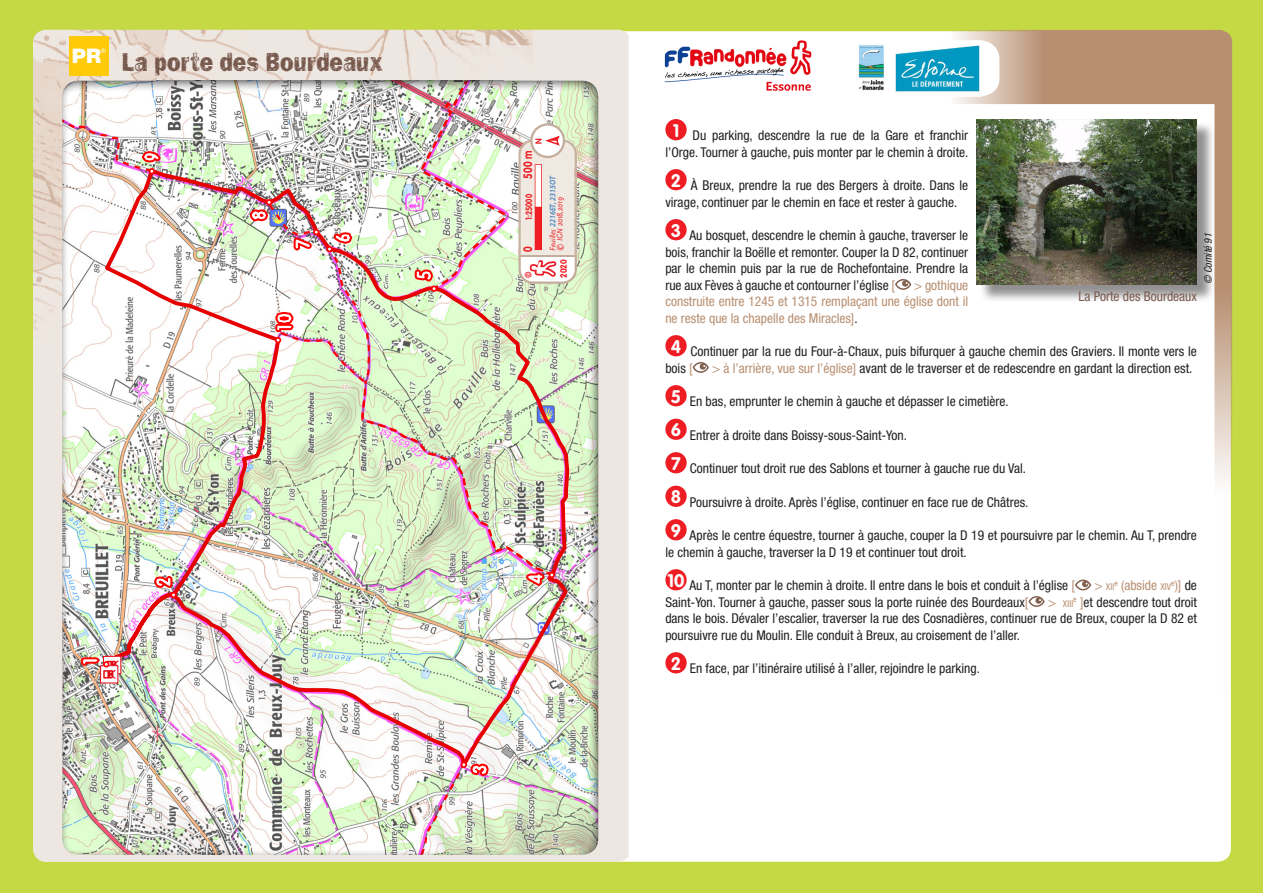
<style>
.page{position:relative;width:1263px;height:893px;background:#fff}
.page>*{position:absolute;margin:0;border:0;box-sizing:border-box;transform-origin:0 0}
.t1{font:27px "Frankie OTF";color:#78594e;scale:.83 1}
.t2{font:900 20.1px "Helvetica Neue LT Std";color:#fff}
.t3{font:condensed 13.5px/16.5px "Helvetica Neue LT Std";color:#231f20}
.t4{font:condensed 13.5px/16.5px "Helvetica Neue LT Std";color:#b88f71;text-align:justify}
.t5{font:condensed 13.5px "Helvetica Neue LT Std";color:#78594e}
.t6{font:700 12px "VAG Rounded Std";color:#ee1d23;scale:.82 1}
.t7{font:italic condensed 10.5px "Helvetica Neue LT Std";color:#231f20}
.t8{font:condensed 9.45px "Helvetica Neue LT Std";color:#b88f71}
.t9{font:700 9px "VAG Rounded Std";color:#ee1d23;scale:.82 1}
.t10{font:700 9px "VAG Rounded Std";color:#ee1d23;scale:.9 1}
.t11{font:italic 700 8.25px "Myriad Pro";color:#5a91c6;scale:.9 1}
.t12{font:italic 8.25px "Scala Sans";color:#ee1d23;scale:.9 1}
.t13{font:6.15px "Helvetica Neue LT Std";color:#fff}
.s1{font-family:"Scala Sans";font-weight:400;color:#ee1d23}
.s2{color:#b88f71}
.s3{color:#231f20}
.s4{font-size:13.5px}
.s5{font-size:9.45px}
</style>
<div class="page">
<div style="left:0;top:0;width:631px;height:893px;background:#c4d944"></div>
<div style="left:631px;top:0;width:632px;height:893px;background:#c4d944"></div>
<div style="left:632px;top:31px;width:599px;height:831px;background:#fff"></div>
<img style="left:33px;top:30px;width:596px;height:832px">
<div style="left:665px;top:119px;width:22px;height:21px;background:#ee1d23;border-radius:50%"></div>
<div style="left:665px;top:169px;width:22px;height:21px;background:#ee1d23;border-radius:50%"></div>
<div style="left:665px;top:219px;width:22px;height:21px;background:#ee1d23;border-radius:50%"></div>
<div style="left:665px;top:335px;width:22px;height:21px;background:#ee1d23;border-radius:50%"></div>
<svg style="left:693px;top:362px;width:16px;height:11px"></svg>
<div style="left:665px;top:385px;width:22px;height:21px;background:#ee1d23;border-radius:50%"></div>
<div style="left:665px;top:419px;width:22px;height:21px;background:#ee1d23;border-radius:50%"></div>
<div style="left:665px;top:452px;width:22px;height:21px;background:#ee1d23;border-radius:50%"></div>
<div style="left:665px;top:486px;width:22px;height:21px;background:#ee1d23;border-radius:50%"></div>
<div style="left:665px;top:519px;width:22px;height:21px;background:#ee1d23;border-radius:50%"></div>
<div style="left:665px;top:569px;width:22px;height:21px;background:#ee1d23;border-radius:50%"></div>
<div style="left:665px;top:652px;width:22px;height:21px;background:#ee1d23;border-radius:50%"></div>
<div style="left:69px;top:36px;width:39px;height:39px;background:#feca0a"></div>
<div style="left:62px;top:80px;width:537px;height:775px;background:#231f20;opacity:.75"></div>
<svg style="left:518px;top:123px;width:59px;height:161px;background:#ecdad3"></svg>
<svg style="left:653px;top:40px;width:170px;height:57px"></svg>
<img style="left:665px;top:40px;width:146px;height:57px">
<svg style="left:838px;top:30px;width:394px;height:667px;background:#dedbd5"></svg>
<img style="left:853px;top:40px;width:131px;height:57px">
<h2 class="t2" style="left:72px;top:44px;width:31px">PR</h2>
<p class="t13" style="left:101px;top:47px;width:6px">®</p>
<h1 class="t1" style="left:122px;top:46px;width:315px">La porte des Bourdeaux</h1>
<p class="t10" style="left:533px;top:144px;width:8px;rotate:-90deg">N</p>
<p class="t6" style="left:521px;top:179px;width:36px;rotate:-90deg">500 m</p>
<p class="t9" style="left:524px;top:220px;width:33px;rotate:-90deg">1:25000</p>
<p class="t6" style="left:521px;top:252px;width:8px;rotate:-90deg">0</p>
<p class="t10" style="left:523px;top:278px;width:9px;rotate:-90deg">©</p>
<p class="t11" style="left:547px;top:251px;width:85px;rotate:-90deg"><span class="s1">Feuilles</span> 2216ET, 2315OT</p>
<p class="t12" style="left:555px;top:251px;width:61px;rotate:-90deg">© IGN 2018,2019</p>
<p class="t10" style="left:558px;top:278px;width:22px;rotate:-90deg">2020</p>
<p class="t3" style="left:665px;top:127px;width:305px;text-align:center"><sup>1</sup> Du parking, descendre la rue de la Gare et franchir l’Orge. Tourner à gauche, puis monter par le chemin à droite.</p>
<p class="t3" style="left:665px;top:177px;width:304px;text-indent:5px"><sup>2</sup> À Breux, prendre la rue des Bergers à droite. Dans le virage, continuer par le chemin en face et rester à gauche.</p>
<p class="t3" style="left:665px;top:227px;width:304px;text-align:justify;text-indent:5px"><sup>3</sup> Au bosquet, descendre le chemin à gauche, traverser le bois, franchir la Boëlle et remonter. Couper la D 82, continuer par le chemin puis par la rue de Rochefontaine. Prendre la rue aux Fèves à gauche et contourner l’église <span class="s2">[</span></p>
<p class="t7" style="left:1202px;top:284px;width:52px;rotate:-90deg">© Comité 91</p>
<p class="t4" style="left:665px;top:277px;width:304px;text-indent:249px">&gt; gothique construite entre 1245 et 1315 remplaçant une église dont il ne reste que la chapelle des Miracles]<span class="s3">.</span></p>
<p class="t3" style="left:665px;top:343px;width:533px;text-indent:5px"><sup>4</sup> Continuer par la rue du Four-à-Chaux, puis bifurquer à gauche chemin des Graviers. Il monte vers le bois <span class="s2">[</span></p>
<p class="t5" style="left:1078px;top:289px;width:120px">La Porte des Bourdeaux</p>
<p class="t3" style="left:712px;top:360px;width:482px"><span class="s2">&gt; à l’arrière, vue sur l’église]</span> avant de le traverser et de redescendre en gardant la direction est.</p>
<p class="t3" style="left:671px;top:393px;width:339px"><sup>5</sup> En bas, emprunter le chemin à gauche et dépasser le cimetière.</p>
<p class="t3" style="left:671px;top:427px;width:238px"><sup>6</sup> Entrer à droite dans Boissy-sous-Saint-Yon.</p>
<p class="t3" style="left:671px;top:460px;width:356px"><sup>7</sup> Continuer tout droit rue des Sablons et tourner à gauche rue du Val.</p>
<p class="t3" style="left:671px;top:494px;width:359px"><sup>8</sup> Poursuivre à droite. Après l’église, continuer en face rue de Châtres.</p>
<p class="t3" style="left:665px;top:527px;width:533px;text-indent:5px"><sup>9</sup> Après le centre équestre, tourner à gauche, couper la D 19 et poursuivre par le chemin. Au T, prendre le chemin à gauche, traverser la D 19 et continuer tout droit.</p>
<p class="t3" style="left:667px;top:577px;width:409px"><sup>10</sup> Au T, monter par le chemin à droite. Il entre dans le bois et conduit à l’église <span class="s2">[</span></p>
<p class="t8" style="left:1094px;top:582px;width:21px"><span class="s4">&gt;</span> XII</p>
<p class="t4" style="left:1114px;top:577px;width:84px"><sup>e</sup> (abside <span class="s5">XIV</span><sup>e</sup>)] <span class="s3">de</span></p>
<p class="t3" style="left:665px;top:594px;width:364px">Saint-Yon. Tourner à gauche, passer sous la porte ruinée des Bourdeaux<span class="s2">[</span></p>
<p class="t8" style="left:1048px;top:598px;width:27px"><span class="s4">&gt;</span> XIII</p>
<p class="t3" style="left:665px;top:594px;width:533px;text-align:justify;text-indent:408px"><sup>e</sup> <span class="s2">]</span>et descendre tout droit dans le bois. Dévaler l’escalier, traverser la rue des Cosnadières, continuer rue de Breux, couper la D 82 et poursuivre rue du Moulin. Elle conduit à Breux, au croisement de l’aller.</p>
<p class="t3" style="left:671px;top:660px;width:311px"><sup>2</sup> En face, par l’itinéraire utilisé à l’aller, rejoindre le parking.</p>
</div>
